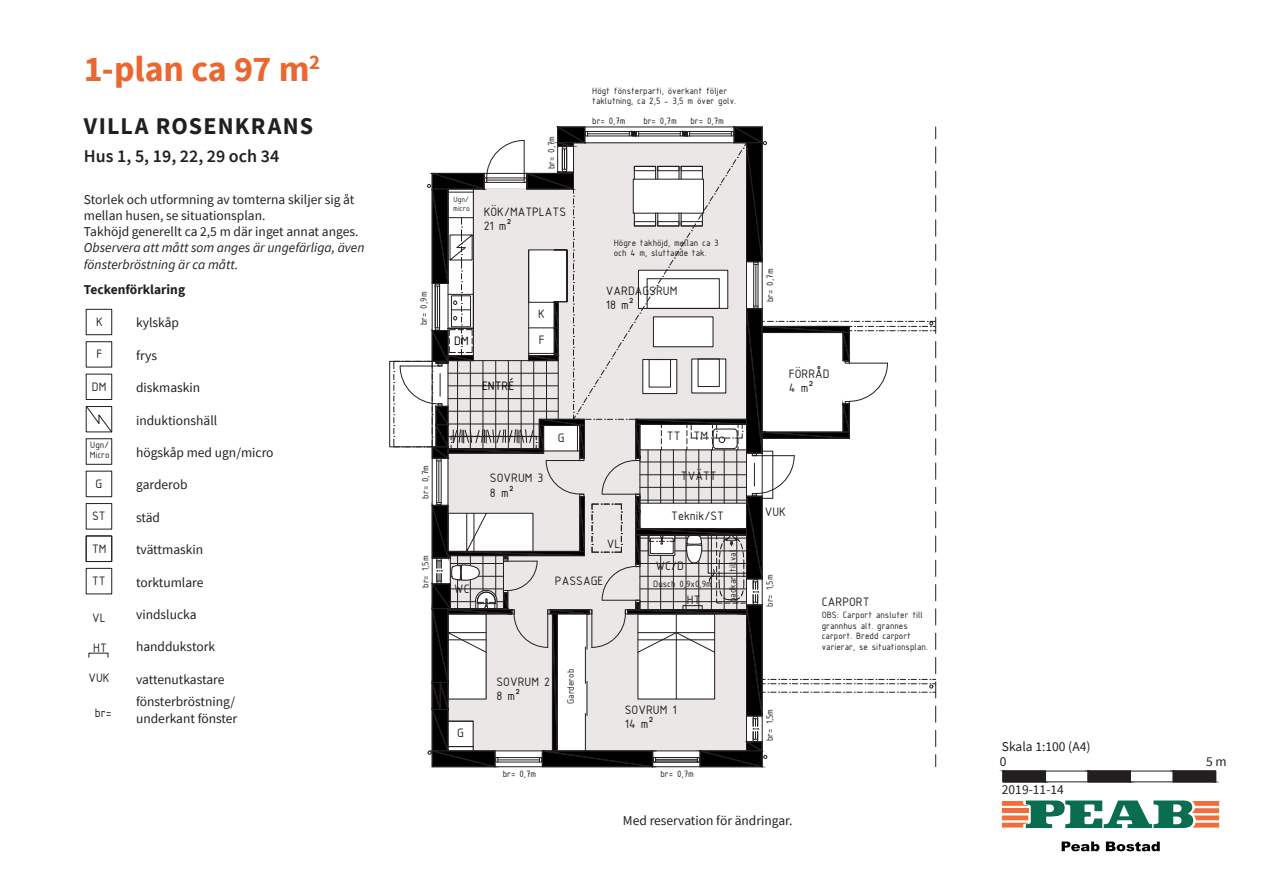
<style>
.page{position:relative;width:1263px;height:893px;background:#fff}
.page>*{position:absolute;margin:0;border:0;box-sizing:border-box;transform-origin:0 0}
.t1{font:700 36px "Source Sans Pro";letter-spacing:-.005em;color:#eb6631}
.t2{font:700 24px "Source Sans Pro";letter-spacing:.05em;color:#231f20}
.t3{font:600 18px "Source Sans Pro";color:#231f20}
.t4{font:13.5px/16.2px "Source Sans Pro";color:#231f20}
.t5{font:italic 13.5px/16.2px "Source Sans Pro";color:#231f20}
.t6{font:700 13.5px "Source Sans Pro";color:#231f20}
.t7{font:13.2px/14.2px "ISOCPEUR";color:#231f20}
.t8{font:13.2px "ISOCPEUR";color:#000}
.t9{font:9.9px/10.6px "ISOCPEUR";color:#231f20}
.t10{font:8.25px/8.2px "ISOCPEUR";color:#231f20}
</style>
<div class="page">
<svg style="left:1062px;top:841px;width:37px;height:10px"></svg>
<svg style="left:1106px;top:841px;width:54px;height:10px"></svg>
<svg style="left:1002px;top:800px;width:217px;height:28px"></svg>
<div style="left:389px;top:361px;width:43px;height:86px;border:1px solid #231f20"></div>
<svg style="left:393px;top:126px;width:543px;height:642px"></svg>
<div style="left:86px;top:309px;width:26px;height:26px;border:1px solid #231f20"></div>
<div style="left:86px;top:374px;width:26px;height:26px;border:1px solid #231f20"></div>
<div style="left:86px;top:568px;width:26px;height:26px;border:1px solid #231f20"></div>
<div style="left:86px;top:471px;width:26px;height:26px;border:1px solid #231f20"></div>
<svg style="left:86px;top:406px;width:26px;height:26px"></svg>
<div style="left:86px;top:536px;width:26px;height:26px;border:1px solid #231f20"></div>
<div style="left:86px;top:503px;width:26px;height:26px;border:1px solid #231f20"></div>
<svg style="left:1172px;top:770px;width:44px;height:13px"></svg>
<svg style="left:1087px;top:770px;width:44px;height:13px"></svg>
<svg style="left:1002px;top:770px;width:44px;height:13px"></svg>
<div style="left:1003px;top:771px;width:43px;height:11px;border:1px solid #231f20"></div>
<div style="left:1088px;top:771px;width:43px;height:11px;border:1px solid #231f20"></div>
<div style="left:1173px;top:771px;width:43px;height:11px;border:1px solid #231f20"></div>
<p class="t1" style="left:84px;top:45px;width:238px">1-plan ca 97 m<sup>2</sup></p>
<p class="t2" style="left:84px;top:109px;width:231px">VILLA ROSENKRANS</p>
<p class="t3" style="left:84px;top:145px;width:197px">Hus 1, 5, 19, 22, 29 och 34</p>
<p class="t4" style="left:84px;top:191px;width:276px">Storlek och utformning av tomterna skiljer sig åt mellan husen, se situationsplan.<br>Takhöjd generellt ca 2,5 m där inget annat anges.</p>
<p class="t5" style="left:84px;top:240px;width:282px">Observera att mått som anges är ungefärliga, även fönsterbröstning är ca mått.</p>
<p class="t6" style="left:84px;top:281px;width:103px">Teckenförklaring</p>
<p class="t4" style="left:136px;top:315px;width:44px">kylskåp</p>
<p class="t4" style="left:136px;top:347px;width:22px">frys</p>
<p class="t4" style="left:136px;top:379px;width:66px">diskmaskin</p>
<p class="t4" style="left:136px;top:412px;width:83px">induktionshäll</p>
<p class="t4" style="left:136px;top:444px;width:139px">högskåp med ugn/micro</p>
<p class="t4" style="left:136px;top:477px;width:53px">garderob</p>
<p class="t4" style="left:136px;top:509px;width:25px">städ</p>
<p class="t4" style="left:136px;top:541px;width:69px">tvättmaskin</p>
<p class="t4" style="left:136px;top:574px;width:69px">torktumlare</p>
<p class="t4" style="left:136px;top:606px;width:62px">vindslucka</p>
<p class="t4" style="left:136px;top:639px;width:80px">handdukstork</p>
<p class="t4" style="left:136px;top:671px;width:90px">vattenutkastare</p>
<p class="t7" style="left:96px;top:314px;width:8px">K</p>
<p class="t7" style="left:96px;top:347px;width:7px">F</p>
<p class="t7" style="left:92px;top:379px;width:16px">DM</p>
<p class="t9" style="left:90px;top:440px;width:21px;line-height:10.1px">Ugn/<br>Micro</p>
<p class="t7" style="left:96px;top:476px;width:8px">G</p>
<p class="t7" style="left:92px;top:509px;width:15px">ST</p>
<p class="t7" style="left:92px;top:541px;width:16px">TM</p>
<p class="t7" style="left:92px;top:573px;width:15px">TT</p>
<p class="t7" style="left:92px;top:610px;width:15px">VL</p>
<p class="t7" style="left:93px;top:640px;width:15px">HT</p>
<p class="t7" style="left:88px;top:671px;width:23px">VUK</p>
<p class="t7" style="left:95px;top:705px;width:19px">br=</p>
<p class="t4" style="left:136px;top:694px;width:103px">fönsterbröstning/ underkant fönster</p>
<p class="t9" style="left:418px;top:325px;width:35px;rotate:-90deg">br= 0,9m</p>
<p class="t9" style="left:420px;top:499px;width:35px;rotate:-90deg">br= 0,7m</p>
<p class="t9" style="left:420px;top:588px;width:34px;rotate:-90deg">br= 1,5m</p>
<p class="t9" style="left:592px;top:85px;width:145px">Högt fönsterparti, överkant följer taklutning, ca 2,5 - 3,5 m över golv.</p>
<p class="t10" style="left:453px;top:195px;width:18px">Ugn/ micro</p>
<p class="t9" style="left:546px;top:169px;width:35px;rotate:-90deg">br= 0,7m</p>
<p class="t7" style="left:484px;top:204px;width:84px">KÖK/MATPLATS<br>21 m²</p>
<p class="t7" style="left:538px;top:306px;width:8px">K</p>
<p class="t8" style="left:454px;top:332px;width:16px">DM</p>
<p class="t7" style="left:539px;top:332px;width:7px">F</p>
<p class="t8" style="left:482px;top:378px;width:34px">ENTRÉ</p>
<p class="t7" style="left:490px;top:471px;width:55px">SOVRUM 3<br>8 m²</p>
<p class="t7" style="left:558px;top:430px;width:8px">G</p>
<p class="t9" style="left:592px;top:115px;width:35px">br= 0,7m</p>
<p class="t9" style="left:690px;top:115px;width:35px">br= 0,7m</p>
<p class="t9" style="left:643px;top:115px;width:35px">br= 0,7m</p>
<p class="t9" style="left:614px;top:237px;width:106px">Högre takhöjd, mellan ca 3 och 4 m, sluttande tak.</p>
<p class="t7" style="left:606px;top:283px;width:73px">VARDAGSRUM<br>18 m²</p>
<p class="t7" style="left:667px;top:428px;width:43px">TT TM</p>
<p class="t7" style="left:681px;top:468px;width:37px">TVÄTT</p>
<p class="t7" style="left:607px;top:536px;width:15px">VL</p>
<p class="t7" style="left:671px;top:508px;width:54px">Teknik/ST</p>
<p class="t7" style="left:454px;top:582px;width:17px">WC</p>
<p class="t7" style="left:457px;top:726px;width:8px">G</p>
<p class="t7" style="left:555px;top:573px;width:50px">PASSAGE</p>
<p class="t7" style="left:656px;top:558px;width:30px">WC/D</p>
<p class="t9" style="left:653px;top:578px;width:60px">Dusch 0,9x0,9m</p>
<p class="t7" style="left:687px;top:593px;width:15px">HT</p>
<p class="t9" style="left:727px;top:602px;width:54px;rotate:-90deg">badkar tillval</p>
<p class="t7" style="left:496px;top:674px;width:55px">SOVRUM 2<br>8 m²</p>
<p class="t9" style="left:565px;top:704px;width:37px;rotate:-90deg">Garderob</p>
<p class="t9" style="left:503px;top:768px;width:35px">br= 0,7m</p>
<p class="t7" style="left:625px;top:702px;width:53px">SOVRUM 1<br>14 m²</p>
<p class="t9" style="left:660px;top:768px;width:35px">br= 0,7m</p>
<p class="t9" style="left:764px;top:302px;width:35px;rotate:-90deg">br= 0,7m</p>
<p class="t7" style="left:789px;top:366px;width:42px">FÖRRÅD<br>4 m²</p>
<p class="t7" style="left:765px;top:504px;width:23px">VUK</p>
<p class="t9" style="left:764px;top:607px;width:34px;rotate:-90deg">br= 1,5m</p>
<p class="t9" style="left:764px;top:741px;width:34px;rotate:-90deg">br= 1,5m</p>
<p class="t7" style="left:822px;top:594px;width:49px">CARPORT</p>
<p class="t9" style="left:822px;top:609px;width:108px">OBS: Carport ansluter till grannhus alt. grannes carport. Bredd carport varierar, se situationsplan.</p>
<p class="t4" style="left:623px;top:812px;width:171px">Med reservation för ändringar.</p>
<p class="t4" style="left:1000px;top:739px;width:92px;line-height:15.1px">Skala 1:100 (A4)<br>0</p>
<p class="t4" style="left:1002px;top:781px;width:64px">2019-11-14</p>
<p class="t4" style="left:1206px;top:753px;width:22px">5 m</p>
</div>
